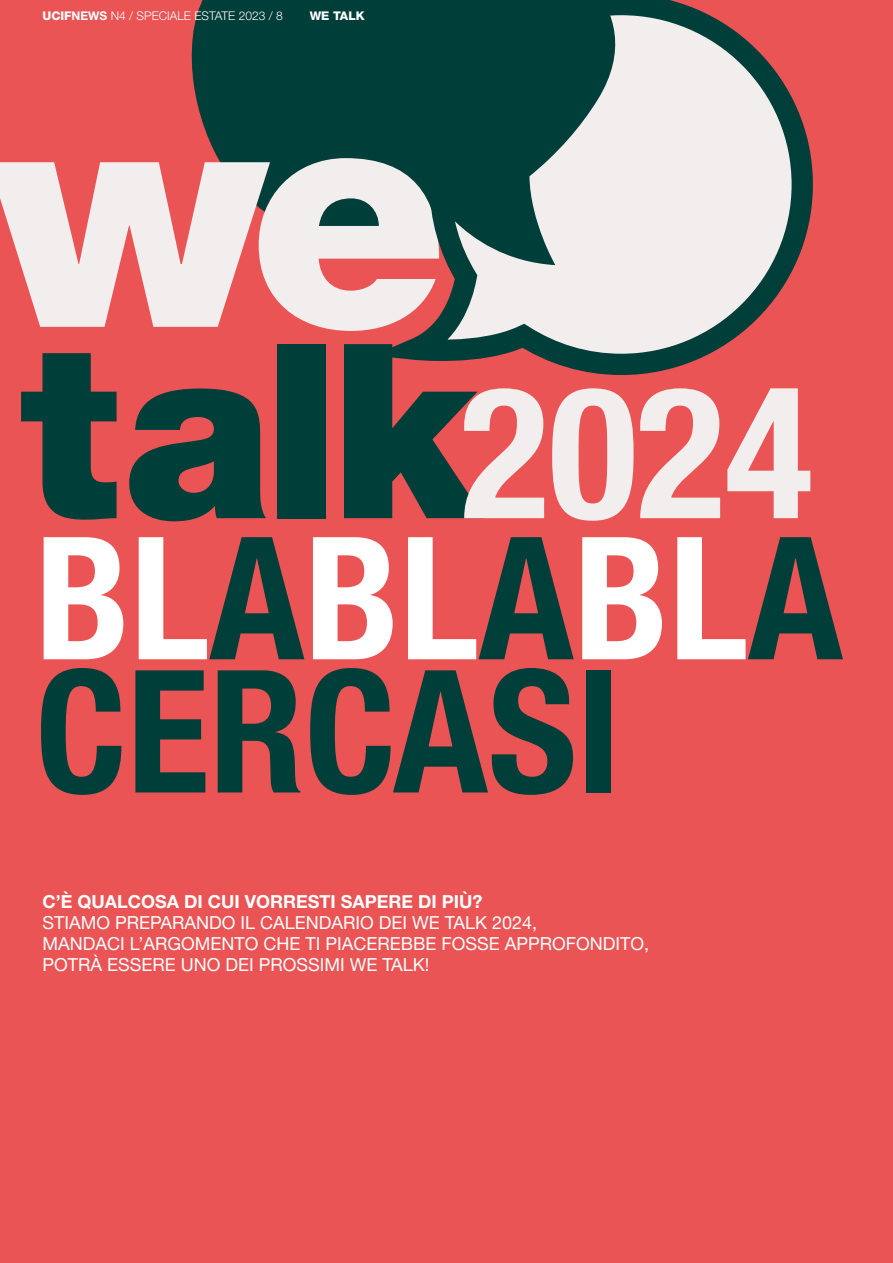
<style>
.page{position:relative;width:893px;height:1263px;background:#ea5455}
.page>*{position:absolute;margin:0;border:0;box-sizing:border-box;transform-origin:0 0}
.t1{font:900 317.1px "Helvetica Neue LT Std";color:#f2eeed}
.t2{font:900 243.75px "Helvetica Neue LT Std";color:#003e39}
.t3{font:700 condensed 183.3px "Helvetica Neue LT Std";color:#f2eeed}
.t4{font:700 condensed 171px/133.2px "Helvetica Neue LT Std";color:#003e39}
.t5{font:18px/21px "Helvetica Neue LT Std";color:#fff}
.t6{font:700 18px "Helvetica Neue LT Std";color:#fff}
.t7{font:300 12px "Helvetica Neue LT Std";color:#fff}
.t8{font:800 12px "Helvetica Neue LT Std";color:#fff}
.s1{font-weight:800}
.s2{font-weight:700}
.s3{color:#fff}
</style>
<div class="page">
<svg style="left:191px;top:0;width:202px;height:241px;background:#21413c"></svg>
<svg style="left:393px;top:0;width:420px;height:375px;background:#8d8f8d"></svg>
<p class="t7" style="left:43px;top:9px;width:242px"><span class="s1">UCIF</span><span class="s2">NEWS</span> N4 / SPECIALE ESTATE 2023 / 8</p>
<p class="t8" style="left:310px;top:9px;width:56px">WE TALK</p>
<h1 class="t1" style="left:-8px;top:25px;width:458px">we</h1>
<h2 class="t2" style="left:20px;top:286px;width:461px">talk</h2>
<h3 class="t3" style="left:461px;top:342px;width:354px">2024</h3>
<h3 class="t4" style="left:35px;top:530px;width:809px"><span class="s3">BL</span>A<span class="s3">BL</span>A<span class="s3">BL</span>A<br>CERCASI</h3>
<p class="t6" style="left:43px;top:890px;width:442px">C’È QUALCOSA DI CUI VORRESTI SAPERE DI PIÙ?</p>
<p class="t5" style="left:43px;top:911px;width:608px">STIAMO PREPARANDO IL CALENDARIO DEI WE TALK 2024,<br>MANDACI L’ARGOMENTO CHE TI PIACEREBBE FOSSE APPROFONDITO,<br>POTRÀ ESSERE UNO DEI PROSSIMI WE TALK!</p>
</div>
